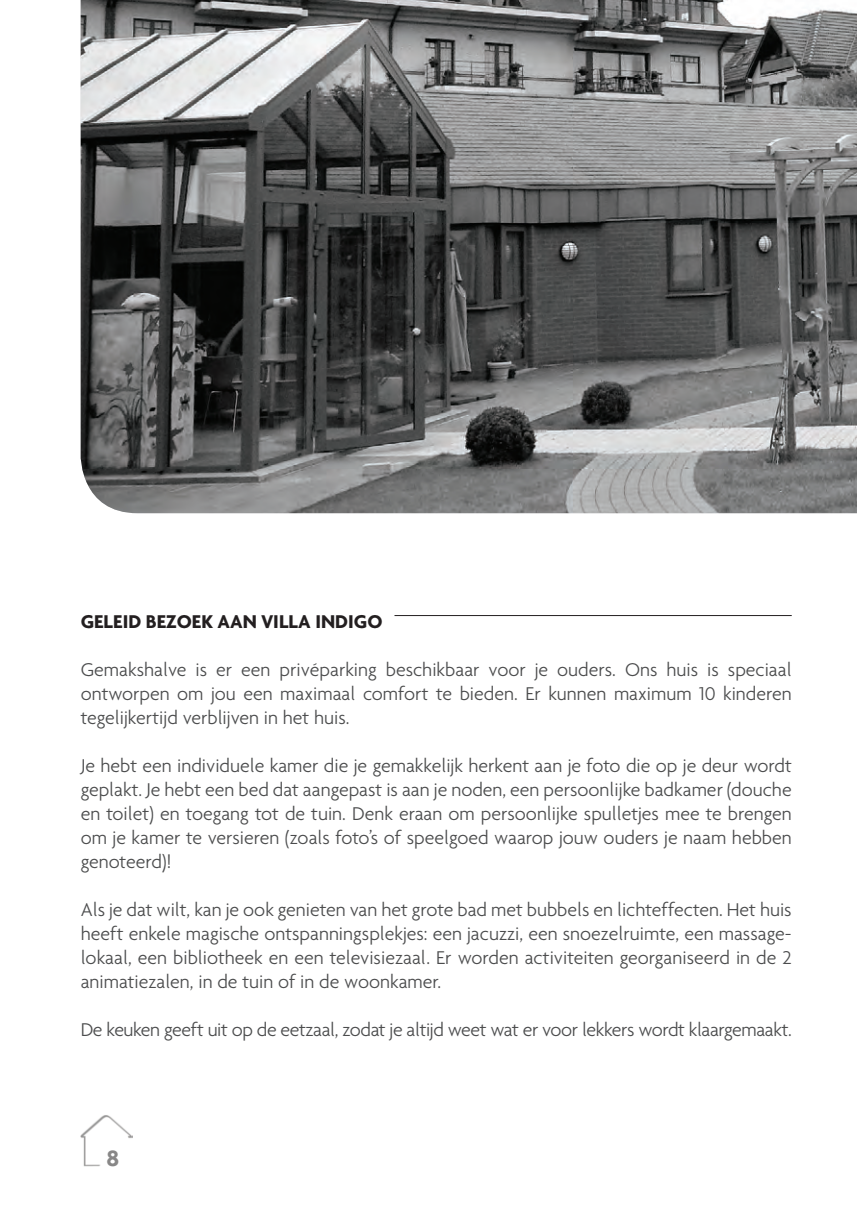
<style>
.page{position:relative;width:857px;height:1211px;background:#fff}
.page>*{position:absolute;margin:0;border:0;box-sizing:border-box;transform-origin:0 0}
.t1{font:700 24px "Agenda";color:#888787}
.t2{font:300 20px/24px "Agenda";color:#4b4c4d;text-align:justify}
.t3{font:300 20px "Agenda";letter-spacing:-.02em;color:#4b4c4d}
.t4{font:700 20px "Agenda";letter-spacing:.165em;color:#231f20}
</style>
<div class="page">
<img style="left:81px;top:1115px;width:51px;height:52px">
<img style="left:81px;top:0;width:775px;height:513px">
<hr style="left:394px;top:615px;width:397px;height:1px;background:#231f20">
<p class="t4" style="left:81px;top:609px;width:303px">GELEID BEZOEK AAN VILLA INDIGO</p>
<p class="t2" style="left:81px;top:657px;width:712px">Gemakshalve is er een privéparking beschikbaar voor je ouders. Ons huis is speciaal ontworpen om jou een maximaal comfort te bieden. Er kunnen maximum 10 kinderen tegelijkertijd verblijven in het huis.</p>
<p class="t2" style="left:81px;top:753px;width:712px">Je hebt een individuele kamer die je gemakkelijk herkent aan je foto die op je deur wordt geplakt. Je hebt een bed dat aangepast is aan je noden, een persoonlijke badkamer (douche en toilet) en toegang tot de tuin. Denk eraan om persoonlijke spulletjes mee te brengen om je kamer te versieren (zoals foto’s of speelgoed waarop jouw ouders je naam hebben genoteerd)!</p>
<p class="t2" style="left:81px;top:897px;width:712px">Als je dat wilt, kan je ook genieten van het grote bad met bubbels en lichteffecten. Het huis heeft enkele magische ontspanningsplekjes: een jacuzzi, een snoezelruimte, een massage&shy;lokaal, een bibliotheek en een televisiezaal. Er worden activiteiten georganiseerd in de 2 animatiezalen, in de tuin of in de woonkamer.</p>
<p class="t3" style="left:81px;top:1017px;width:712px">De keuken geeft uit op de eetzaal, zodat je altijd weet wat er voor lekkers wordt klaargemaakt.</p>
<p class="t1" style="left:106px;top:1143px;width:14px">8</p>
</div>
